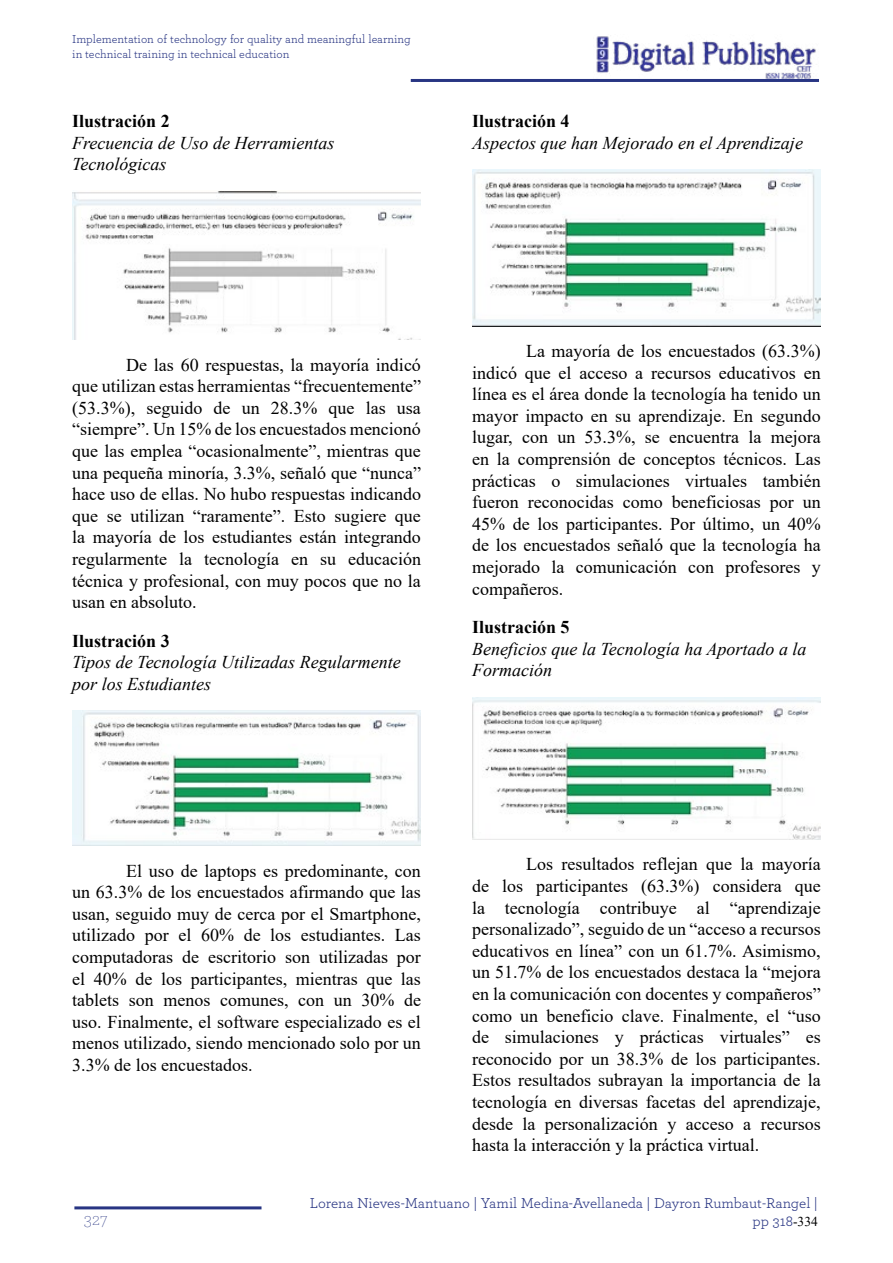
<style>
.page{position:relative;width:893px;height:1263px;background:#fff}
.page>*{position:absolute;margin:0;border:0;box-sizing:border-box;transform-origin:0 0}
.t1{font:18px/21.6px "Times New Roman";color:#000;text-align:justify}
.t2{font:italic 18px/21.6px "Times New Roman";color:#000}
.t3{font:700 18px "Times New Roman";color:#000}
.t4{font:200 18px "Archer";color:#283583}
.t5{font:15px/18px "Archer";color:#283583;text-align:right}
.t6{font:12px/14.4px "Archer";color:#283583}
.s1{font-family:"Times New Roman";font-size:13.5px;color:#000}
</style>
<div class="page">
<hr style="left:411px;top:79px;width:408px;height:3px;background:#283583">
<img style="left:596px;top:36px;width:220px;height:43px">
<hr style="left:74px;top:1206px;width:187px;height:3px;background:#283583">
<img style="left:72px;top:191px;width:349px;height:149px">
<img style="left:72px;top:711px;width:349px;height:135px">
<img style="left:472px;top:169px;width:349px;height:157px">
<img style="left:472px;top:697px;width:349px;height:143px">
<p class="t6" style="left:72px;top:32px;width:340px">Implementation of technology for quality and meaningful learning in technical training in technical education</p>
<p class="t3" style="left:72px;top:108px;width:99px">Ilustración 2</p>
<p class="t2" style="left:72px;top:131px;width:264px">Frecuencia de Uso de Herramientas<br>Tecnológicas</p>
<p class="t3" style="left:472px;top:108px;width:99px">Ilustración 4</p>
<p class="t2" style="left:472px;top:131px;width:332px">Aspectos que han Mejorado en el Aprendizaje</p>
<p class="t1" style="left:72px;top:353px;width:350px;text-indent:54px">De las 60 respuestas, la mayoría indicó que utilizan estas herramientas “frecuentemente” (53.3%), seguido de un 28.3% que las usa “siempre”. Un 15% de los encuestados mencionó que las emplea “ocasionalmente”, mientras que una pequeña minoría, 3.3%, señaló que “nunca” hace uso de ellas. No hubo respuestas indicando que se utilizan “raramente”. Esto sugiere que la mayoría de los estudiantes están integrando regularmente la tecnología en su educación técnica y profesional, con muy pocos que no la usan en absoluto.</p>
<p class="t3" style="left:72px;top:628px;width:99px">Ilustración 3</p>
<p class="t2" style="left:72px;top:651px;width:330px">Tipos de Tecnología Utilizadas Regularmente por los Estudiantes</p>
<p class="t1" style="left:472px;top:340px;width:350px;text-indent:54px">La mayoría de los encuestados (63.3%) indicó que el acceso a recursos educativos en línea es el área donde la tecnología ha tenido un mayor impacto en su aprendizaje. En segundo lugar, con un 53.3%, se encuentra la mejora en la comprensión de conceptos técnicos. Las prácticas o simulaciones virtuales también fueron reconocidas como beneficiosas por un 45% de los participantes. Por último, un 40% de los encuestados señaló que la tecnología ha mejorado la comunicación con profesores y compañeros.</p>
<p class="t3" style="left:472px;top:614px;width:99px">Ilustración 5</p>
<p class="t2" style="left:472px;top:638px;width:336px">Beneficios que la Tecnología ha Aportado a la<br>Formación</p>
<p class="t1" style="left:72px;top:859px;width:350px;text-indent:54px">El uso de laptops es predominante, con un 63.3% de los encuestados afirmando que las usan, seguido muy de cerca por el Smartphone, utilizado por el 60% de los estudiantes. Las computadoras de escritorio son utilizadas por el 40% de los participantes, mientras que las tablets son menos comunes, con un 30% de uso. Finalmente, el software especializado es el menos utilizado, siendo mencionado solo por un 3.3% de los encuestados.</p>
<p class="t1" style="left:472px;top:853px;width:350px;text-indent:54px">Los resultados reflejan que la mayoría de los participantes (63.3%) considera que la tecnología contribuye al “aprendizaje personalizado”, seguido de un “acceso a recursos educativos en línea” con un 61.7%. Asimismo, un 51.7% de los encuestados destaca la “mejora en la comunicación con docentes y compañeros” como un beneficio clave. Finalmente, el “uso de simulaciones y prácticas virtuales” es reconocido por un 38.3% de los participantes.<br>Estos resultados subrayan la importancia de la tecnología en diversas facetas del aprendizaje, desde la personalización y acceso a recursos hasta la interacción y la práctica virtual.</p>
<p class="t4" style="left:84px;top:1208px;width:25px">327</p>
<p class="t5" style="left:310px;top:1193px;width:509px">Lorena Nieves-Mantuano | Yamil Medina-Avellaneda | Dayron Rumbaut-Rangel | pp 318<span class="s1">-334</span></p>
</div>
